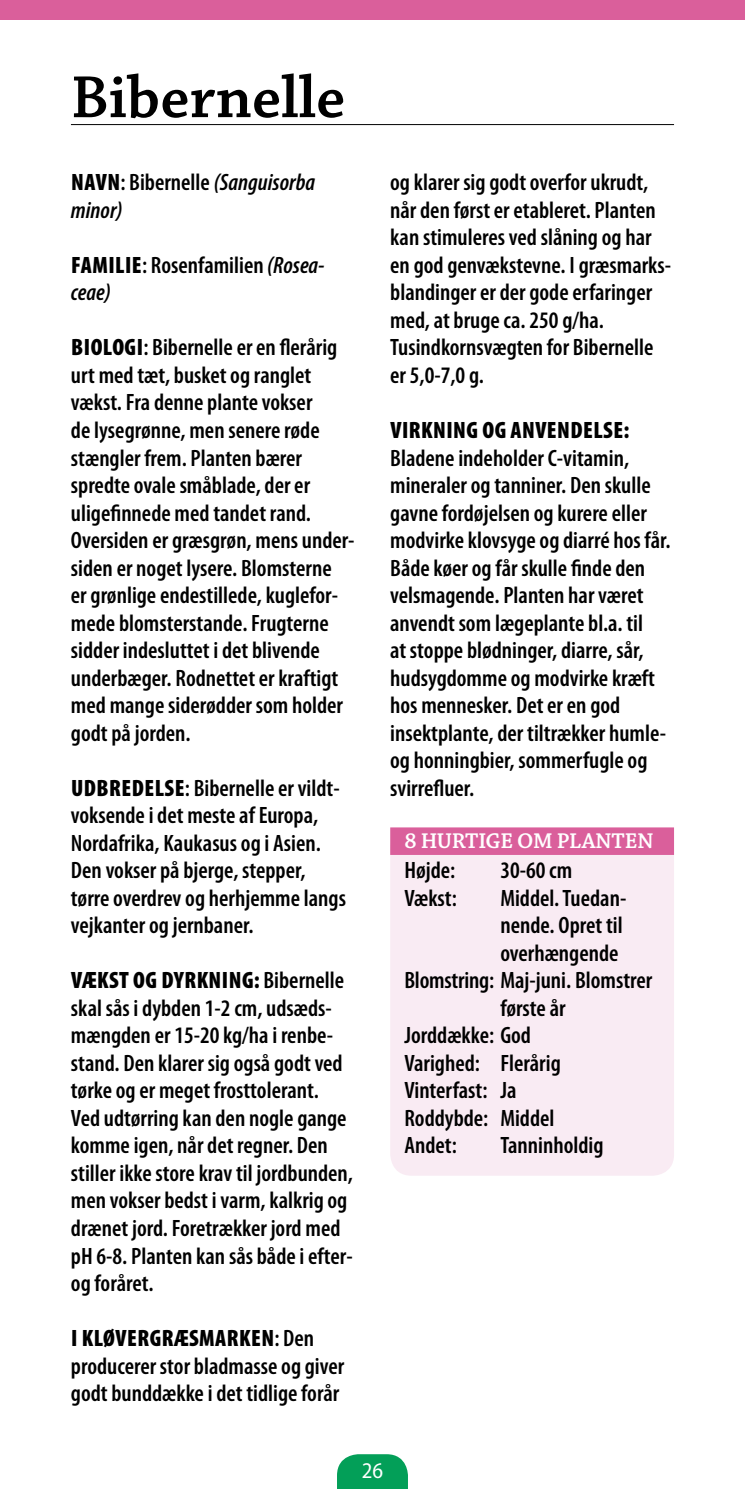
<style>
.page{position:relative;width:745px;height:1489px;background:#fff}
.page>*{position:absolute;margin:0;border:0;box-sizing:border-box;transform-origin:0 0}
.t1{font:600 62.5px "Chaparral Pro";color:#000}
.t2{font:600 condensed 23.75px/27.5px "Myriad Pro";color:#000}
.t3{font:italic 600 condensed 23.75px/27.5px "Myriad Pro";color:#000}
.t4{font:900 condensed 23.75px "Myriad Pro";letter-spacing:.02em;color:#000}
.t5{font:600 22.5px "Chaparral Pro";letter-spacing:-.015em;color:#fff}
.t6{font:semi-condensed 22.5px "Myriad Pro";color:#fff}
.s1{font-weight:900;font-style:normal}
.s2{font-style:normal}
.s3{font-weight:900}
.s4{font-style:italic}
</style>
<div class="page">
<svg style="left:337px;top:1454px;width:70px;height:34px;background:#16a664"></svg>
<div style="left:390px;top:828px;width:283px;height:347px;background:#f9ebf3;border-radius:21px"></div>
<div style="left:390px;top:827px;width:283px;height:27px;background:#da5f9b"></div>
<div style="left:0;top:0;width:744px;height:19px;background:#da5f9b"></div>
<hr style="left:71px;top:124px;width:602px;height:1px;background:#000">
<h1 class="t1" style="left:71px;top:62px;width:276px">BIBERNELLE</h1>
<p class="t3" style="left:71px;top:169px;width:245px"><span class="s1">NAVN</span><span class="s2">: Bibernelle</span> (Sanguisorba minor)</p>
<p class="t2" style="left:71px;top:252px;width:255px"><span class="s3">FAMILIE</span>: Rosenfamilien <span class="s4">(Rosea&shy;ceae)</span></p>
<p class="t2" style="left:71px;top:334px;width:285px"><span class="s3">BIOLOGI</span>: Bibernelle er en flerårig urt med tæt, busket og ranglet vækst. Fra denne plante vokser<br>de lysegrønne, men senere røde stængler frem. Planten bærer spredte ovale småblade, der er uligefinnede med tandet rand.<br>Oversiden er græsgrøn, mens under&shy;siden er noget lysere. Blomsterne<br>er grønlige endestillede, kuglefor&shy;mede blomsterstande. Frugterne sidder indesluttet i det blivende underbæger. Rodnettet er kraftigt med mange siderødder som holder godt på jorden.</p>
<p class="t2" style="left:71px;top:774px;width:276px"><span class="s3">UDBREDELSE</span>: Bibernelle er vildt&shy;voksende i det meste af Europa,<br>Nordafrika, Kaukasus og i Asien.<br>Den vokser på bjerge, stepper, tørre overdrev og herhjemme langs vejkanter og jernbaner.</p>
<p class="t2" style="left:71px;top:967px;width:283px"><span class="s3">VÆKST OG DYRKNING:</span> Bibernelle skal sås i dybden 1-2 cm, udsæds&shy;mængden er 15-20 kg/ha i renbe&shy;stand. Den klarer sig også godt ved tørke og er meget frosttolerant.<br>Ved udtørring kan den nogle gange komme igen, når det regner. Den stiller ikke store krav til jordbunden, men vokser bedst i varm, kalkrig og drænet jord. Foretrækker jord med pH 6-8. Planten kan sås både i efter&shy;og foråret.</p>
<p class="t2" style="left:71px;top:1324px;width:275px"><span class="s3">I KLØVERGRÆSMARKEN</span>: Den producerer stor bladmasse og giver godt bunddække i det tidlige forår</p>
<p class="t2" style="left:390px;top:169px;width:282px">og klarer sig godt overfor ukrudt, når den først er etableret. Planten kan stimuleres ved slåning og har en god genvækstevne. I græsmarks&shy;blandinger er der gode erfaringer med, at bruge ca. 250 g/ha.<br>Tusindkornsvægten for Bibernelle er 5,0-7,0 g.</p>
<p class="t4" style="left:390px;top:417px;width:240px">VIRKNING OG ANVENDELSE:</p>
<p class="t2" style="left:390px;top:444px;width:282px">Bladene indeholder C-vitamin, mineraler og tanniner. Den skulle gavne fordøjelsen og kurere eller modvirke klovsyge og diarré hos får.<br>Både køer og får skulle finde den velsmagende. Planten har været anvendt som lægeplante bl.a. til<br>at stoppe blødninger, diarre, sår, hudsygdomme og modvirke kræft hos mennesker. Det er en god insektplante, der tiltrækker humle&shy;og honningbier, sommerfugle og svirrefluer.</p>
<p class="t5" style="left:404px;top:828px;width:250px">8 HURTIGE OM PLANTEN</p>
<p class="t2" style="left:404px;top:857px;width:52px">Højde:</p>
<p class="t2" style="left:500px;top:857px;width:73px">30-60 cm</p>
<p class="t2" style="left:404px;top:884px;width:54px">Vækst:</p>
<p class="t2" style="left:500px;top:884px;width:127px">Middel. Tuedan-</p>
<p class="t2" style="left:500px;top:912px;width:124px">nende. Opret til</p>
<p class="t2" style="left:500px;top:939px;width:120px">overhængende</p>
<p class="t2" style="left:404px;top:967px;width:249px">Blomstring: Maj-juni. Blomstrer</p>
<p class="t2" style="left:500px;top:994px;width:67px">første år</p>
<p class="t2" style="left:404px;top:1022px;width:128px">Jorddække: God</p>
<p class="t2" style="left:404px;top:1049px;width:158px">Varighed: Flerårig</p>
<p class="t2" style="left:404px;top:1077px;width:113px">Vinterfast: Ja</p>
<p class="t2" style="left:404px;top:1104px;width:151px">Roddybde: Middel</p>
<p class="t2" style="left:404px;top:1132px;width:54px">Andet:</p>
<p class="t2" style="left:500px;top:1132px;width:105px">Tanninholdig</p>
<p class="t6" style="left:361px;top:1458px;width:23px">26</p>
</div>
